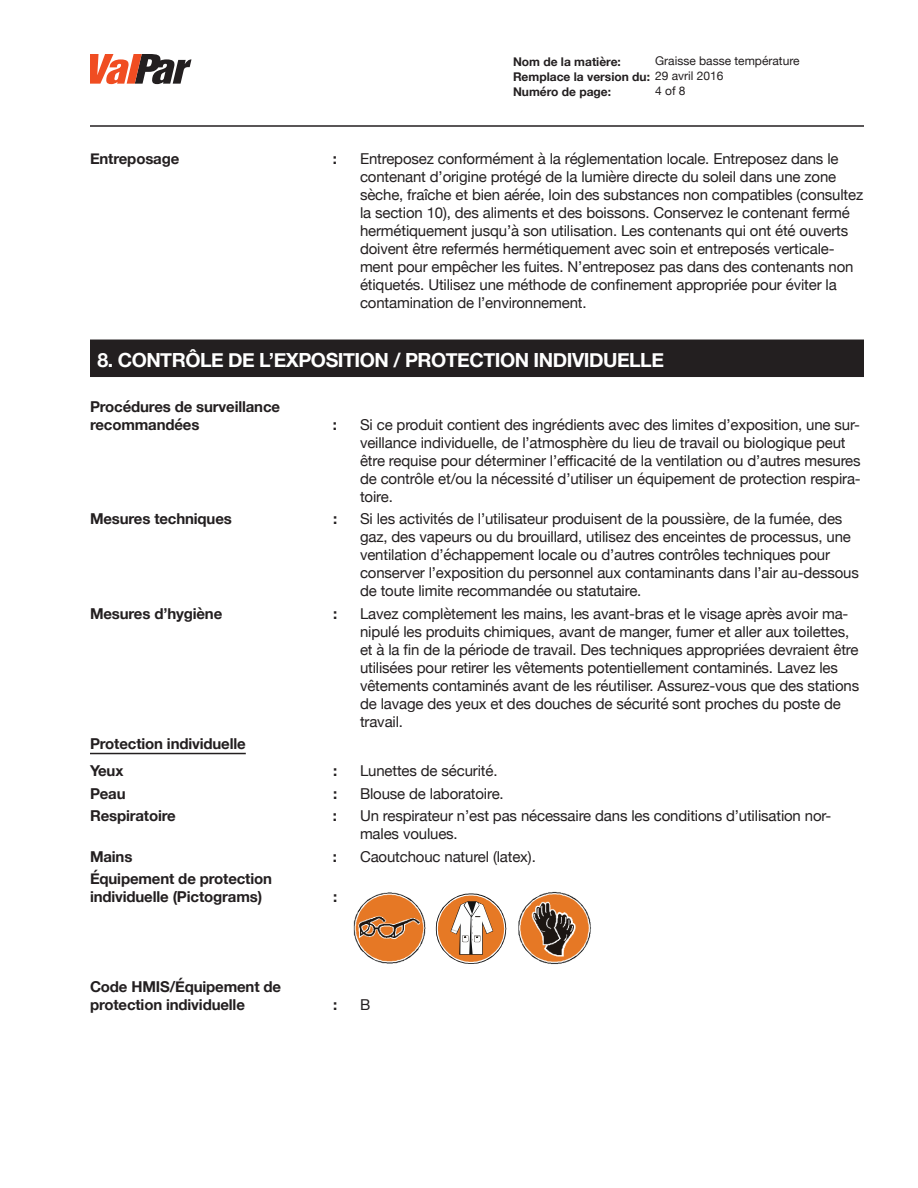
<style>
.page{position:relative;width:918px;height:1188px;background:#fff}
.page>*{position:absolute;margin:0;border:0;box-sizing:border-box;transform-origin:0 0}
.t1{font:700 19.5px "Helvetica Neue";letter-spacing:-.025em;color:#fff}
.t2{font:15px/18px "Helvetica Neue";letter-spacing:-.01em;color:#231f20}
.t3{font:700 15px/18px "Helvetica Neue";letter-spacing:-.01em;color:#231f20}
.t4{font:700 12px/15px "Helvetica Neue";color:#231f20}
.t5{font:12px "Helvetica Neue";color:#231f20}
.s1{font-weight:400}
</style>
<div class="page">
<svg style="left:90px;top:54px;width:101px;height:30px"></svg>
<hr style="left:90px;top:125px;width:774px;height:2px;background:#231f20">
<div style="left:90px;top:340px;width:774px;height:37px;background:#231f20"></div>
<hr style="left:90px;top:753px;width:156px;height:1px;background:#231f20">
<img style="left:353px;top:892px;width:73px;height:72px">
<svg style="left:436px;top:893px;width:70px;height:71px"></svg>
<img style="left:518px;top:891px;width:73px;height:74px">
<p class="t5" style="left:655px;top:53px;width:146px">Graisse basse température</p>
<p class="t5" style="left:655px;top:83px;width:32px">4 of 8</p>
<p class="t4" style="left:513px;top:54px;width:212px">Nom de la matière:<br>Remplace la version du: <span class="s1">29 avril 2016<br></span>Numéro de page:</p>
<p class="t3" style="left:90px;top:150px;width:91px">Entreposage</p>
<p class="t3" style="left:333px;top:150px;width:6px">:</p>
<p class="t2" style="left:360px;top:151px;width:505px">Entreposez conformément à la réglementation locale. Entreposez dans le contenant d’origine protégé de la lumière directe du soleil dans une zone sèche, fraîche et bien aérée, loin des substances non compatibles (consultez la section 10), des aliments et des boissons. Conservez le contenant fermé hermétiquement jusqu’à son utilisation. Les contenants qui ont été ouverts doivent être refermés hermétiquement avec soin et entreposés verticale&shy;ment pour empêcher les fuites. N’entreposez pas dans des contenants non étiquetés. Utilisez une méthode de confinement appropriée pour éviter la contamination de l’environnement.</p>
<h1 class="t1" style="left:98px;top:344px;width:568px">8. CONTRÔLE DE L’EXPOSITION / PROTECTION INDIVIDUELLE</h1>
<p class="t3" style="left:90px;top:398px;width:192px">Procédures de surveillance recommandées</p>
<p class="t3" style="left:333px;top:416px;width:6px">:</p>
<p class="t2" style="left:360px;top:416px;width:502px">Si ce produit contient des ingrédients avec des limites d’exposition, une sur&shy;veillance individuelle, de l’atmosphère du lieu de travail ou biologique peut être requise pour déterminer l’efficacité de la ventilation ou d’autres mesures de contrôle et/ou la nécessité d’utiliser un équipement de protection respira&shy;toire.</p>
<p class="t3" style="left:90px;top:510px;width:143px">Mesures techniques</p>
<p class="t3" style="left:333px;top:510px;width:6px">:</p>
<p class="t2" style="left:360px;top:511px;width:500px">Si les activités de l’utilisateur produisent de la poussière, de la fumée, des gaz, des vapeurs ou du brouillard, utilisez des enceintes de processus, une ventilation d’échappement locale ou d’autres contrôles techniques pour conserver l’exposition du personnel aux contaminants dans l’air au-dessous de toute limite recommandée ou statutaire.</p>
<p class="t3" style="left:90px;top:605px;width:134px">Mesures d’hygiène</p>
<p class="t3" style="left:333px;top:605px;width:6px">:</p>
<p class="t2" style="left:360px;top:605px;width:501px">Lavez complètement les mains, les avant-bras et le visage après avoir ma&shy;nipulé les produits chimiques, avant de manger, fumer et aller aux toilettes, et à la fin de la période de travail. Des techniques appropriées devraient être utilisées pour retirer les vêtements potentiellement contaminés. Lavez les vêtements contaminés avant de les réutiliser. Assurez-vous que des stations de lavage des yeux et des douches de sécurité sont proches du poste de travail.</p>
<p class="t3" style="left:90px;top:731px;width:157px;line-height:27px">Protection individuelle<br>Yeux</p>
<p class="t3" style="left:333px;top:762px;width:6px">:</p>
<p class="t2" style="left:360px;top:763px;width:139px">Lunettes de sécurité.</p>
<p class="t3" style="left:90px;top:785px;width:37px">Peau</p>
<p class="t3" style="left:333px;top:785px;width:6px">:</p>
<p class="t2" style="left:360px;top:785px;width:145px">Blouse de laboratoire.</p>
<p class="t3" style="left:90px;top:807px;width:87px">Respiratoire</p>
<p class="t3" style="left:333px;top:807px;width:6px">:</p>
<p class="t2" style="left:360px;top:808px;width:473px">Un respirateur n’est pas nécessaire dans les conditions d’utilisation nor&shy;males voulues.</p>
<p class="t3" style="left:90px;top:848px;width:44px">Mains</p>
<p class="t3" style="left:333px;top:848px;width:6px">:</p>
<p class="t2" style="left:360px;top:848px;width:177px">Caoutchouc naturel (latex).</p>
<p class="t3" style="left:90px;top:870px;width:184px">Équipement de protection individuelle (Pictograms)</p>
<p class="t3" style="left:333px;top:888px;width:6px">:</p>
<p class="t3" style="left:90px;top:978px;width:193px">Code HMIS/Équipement de protection individuelle</p>
<p class="t3" style="left:333px;top:996px;width:6px">:</p>
<p class="t2" style="left:360px;top:997px;width:12px">B</p>
</div>
